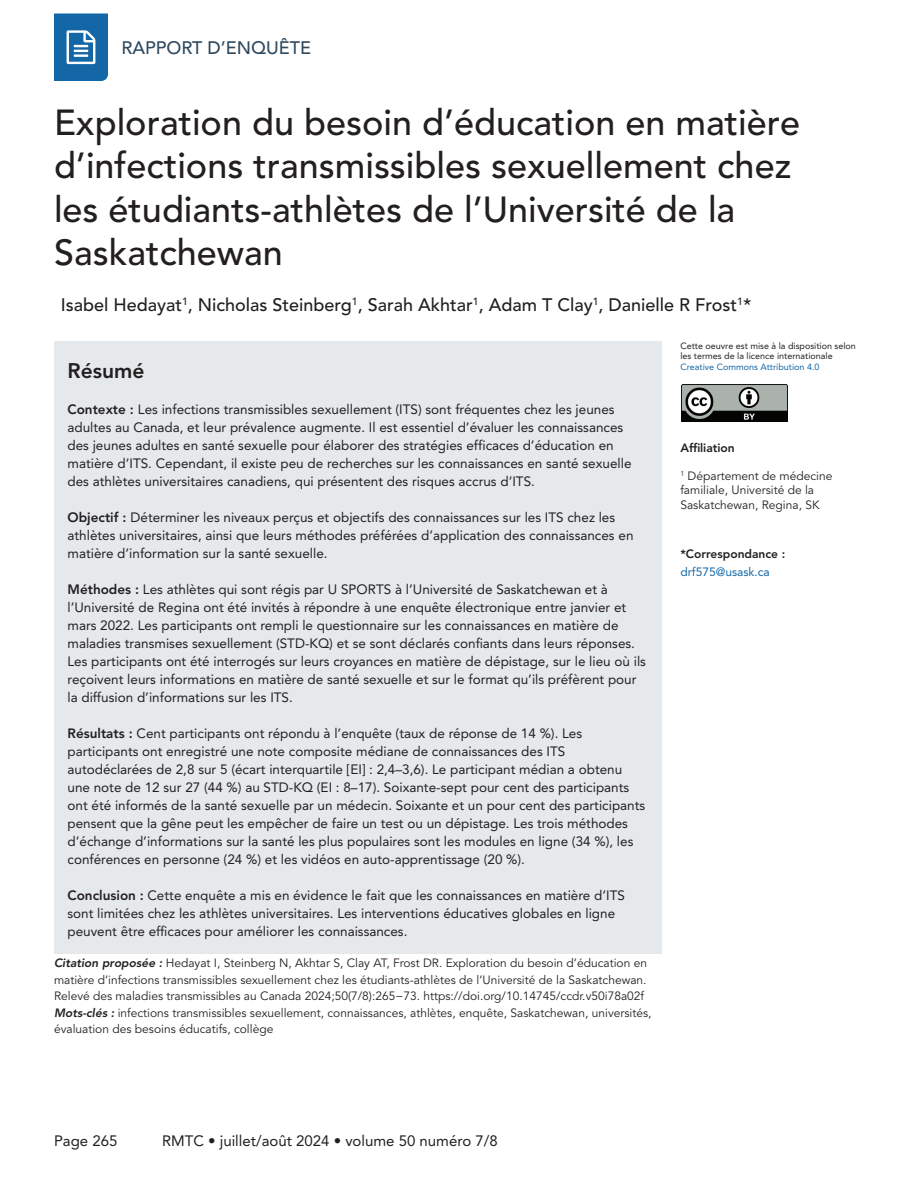
<style>
.page{position:relative;width:918px;height:1188px;background:#fff}
.page>*{position:absolute;margin:0;border:0;box-sizing:border-box;transform-origin:0 0}
.t1{font:500 36px/43.2px "Avenir LT Std";color:#231f20}
.t2{font:800 21px "Avenir LT Std";color:#231f20}
.t3{font:500 18px "Avenir LT Std";color:#231f20}
.t4{font:500 18px "Avenir LT Std";color:#314a5f}
.t5{font:15px "Avenir LT Std";color:#231f20}
.t6{font:13.5px/18px "Avenir LT Std";color:#231f20}
.t7{font:12px/16.5px "Avenir LT Std";color:#231f20}
.t8{font:800 12px "Avenir LT Std";color:#231f20}
.t9{font:12px "Avenir LT Std";color:#1367a7}
.t10{font:9px/10.5px "Avenir LT Std";color:#231f20}
.t11{font:9px "Avenir LT Std";color:#1367a7}
.s1{font-weight:800}
.s2{font-weight:800;font-style:italic}
</style>
<div class="page">
<svg style="left:54px;top:14px;width:54px;height:67px;background:#2e78b1"></svg>
<div style="left:54px;top:342px;width:608px;height:612px;background:#e5e9eb"></div>
<img style="left:682px;top:385px;width:105px;height:36px">
<h3 class="t4" style="left:122px;top:37px;width:191px">RAPPORT D’ENQUÊTE</h3>
<h1 class="t1" style="left:54px;top:102px;width:748px">Exploration du besoin d’éducation en matière d’infections transmissibles sexuellement chez les étudiants-athlètes de l’Université de la Saskatchewan</h1>
<h3 class="t3" style="left:61px;top:294px;width:692px">Isabel Hedayat<sup>1</sup>, Nicholas Steinberg<sup>1</sup>, Sarah Akhtar<sup>1</sup>, Adam T Clay<sup>1</sup>, Danielle R Frost<sup>1</sup>*</h3>
<h2 class="t2" style="left:68px;top:358px;width:78px">Résumé</h2>
<p class="t6" style="left:68px;top:400px;width:566px"><span class="s1">Contexte :</span> Les infections transmissibles sexuellement (ITS) sont fréquentes chez les jeunes adultes au Canada, et leur prévalence augmente. Il est essentiel d’évaluer les connaissances des jeunes adultes en santé sexuelle pour élaborer des stratégies efficaces d’éducation en matière d’ITS. Cependant, il existe peu de recherches sur les connaissances en santé sexuelle des athlètes universitaires canadiens, qui présentent des risques accrus d’ITS.</p>
<p class="t6" style="left:68px;top:508px;width:568px"><span class="s1">Objectif :</span> Déterminer les niveaux perçus et objectifs des connaissances sur les ITS chez les athlètes universitaires, ainsi que leurs méthodes préférées d’application des connaissances en matière d’information sur la santé sexuelle.</p>
<p class="t6" style="left:68px;top:580px;width:580px"><span class="s1">Méthodes :</span> Les athlètes qui sont régis par U SPORTS à l’Université de Saskatchewan et à l’Université de Regina ont été invités à répondre à une enquête électronique entre janvier et mars 2022. Les participants ont rempli le questionnaire sur les connaissances en matière de maladies transmises sexuellement (STD-KQ) et se sont déclarés confiants dans leurs réponses.<br>Les participants ont été interrogés sur leurs croyances en matière de dépistage, sur le lieu où ils reçoivent leurs informations en matière de santé sexuelle et sur le format qu’ils préfèrent pour la diffusion d’informations sur les ITS.</p>
<p class="t6" style="left:68px;top:724px;width:579px"><span class="s1">Résultats :</span> Cent participants ont répondu à l’enquête (taux de réponse de 14 %). Les participants ont enregistré une note composite médiane de connaissances des ITS autodéclarées de 2,8 sur 5 (écart interquartile [EI] : 2,4–3,6). Le participant médian a obtenu une note de 12 sur 27 (44 %) au STD-KQ (EI : 8–17). Soixante-sept pour cent des participants ont été informés de la santé sexuelle par un médecin. Soixante et un pour cent des participants pensent que la gêne peut les empêcher de faire un test ou un dépistage. Les trois méthodes d’échange d’informations sur la santé les plus populaires sont les modules en ligne (34 %), les conférences en personne (24 %) et les vidéos en auto-apprentissage (20 %).</p>
<p class="t6" style="left:68px;top:886px;width:559px"><span class="s1">Conclusion :</span> Cette enquête a mis en évidence le fait que les connaissances en matière d’ITS sont limitées chez les athlètes universitaires. Les interventions éducatives globales en ligne peuvent être efficaces pour améliorer les connaissances.</p>
<p class="t7" style="left:54px;top:955px;width:599px"><span class="s2">Citation proposée :</span> Hedayat I, Steinberg N, Akhtar S, Clay AT, Frost DR. Exploration du besoin d’éducation en matière d’infections transmissibles sexuellement chez les étudiants-athlètes de l’Université de la Saskatchewan.<br>Relevé des maladies transmissibles au Canada 2024;50(7/8):265−73. https://doi.org/10.14745/ccdr.v50i78a02f <span class="s2">Mots-clés :</span> infections transmissibles sexuellement, connaissances, athlètes, enquête, Saskatchewan, universités, évaluation des besoins éducatifs, collège</p>
<p class="t10" style="left:680px;top:340px;width:177px">Cette oeuvre est mise à la disposition selon les termes de la licence internationale</p>
<p class="t11" style="left:680px;top:361px;width:141px">Creative Commons Attribution 4.0</p>
<p class="t8" style="left:680px;top:441px;width:56px">Affiliation</p>
<p class="t7" style="left:680px;top:469px;width:154px;line-height:14.4px"><sup>1</sup> Département de médecine familiale, Université de la<br>Saskatchewan, Regina, SK</p>
<p class="t8" style="left:680px;top:547px;width:106px">*Correspondance :</p>
<p class="t9" style="left:680px;top:565px;width:91px">drf575@usask.ca</p>
<p class="t5" style="left:54px;top:1133px;width:65px">Page 265</p>
<p class="t5" style="left:162px;top:1133px;width:337px">RMTC • juillet/août 2024 • volume 50 numéro 7/8</p>
</div>
